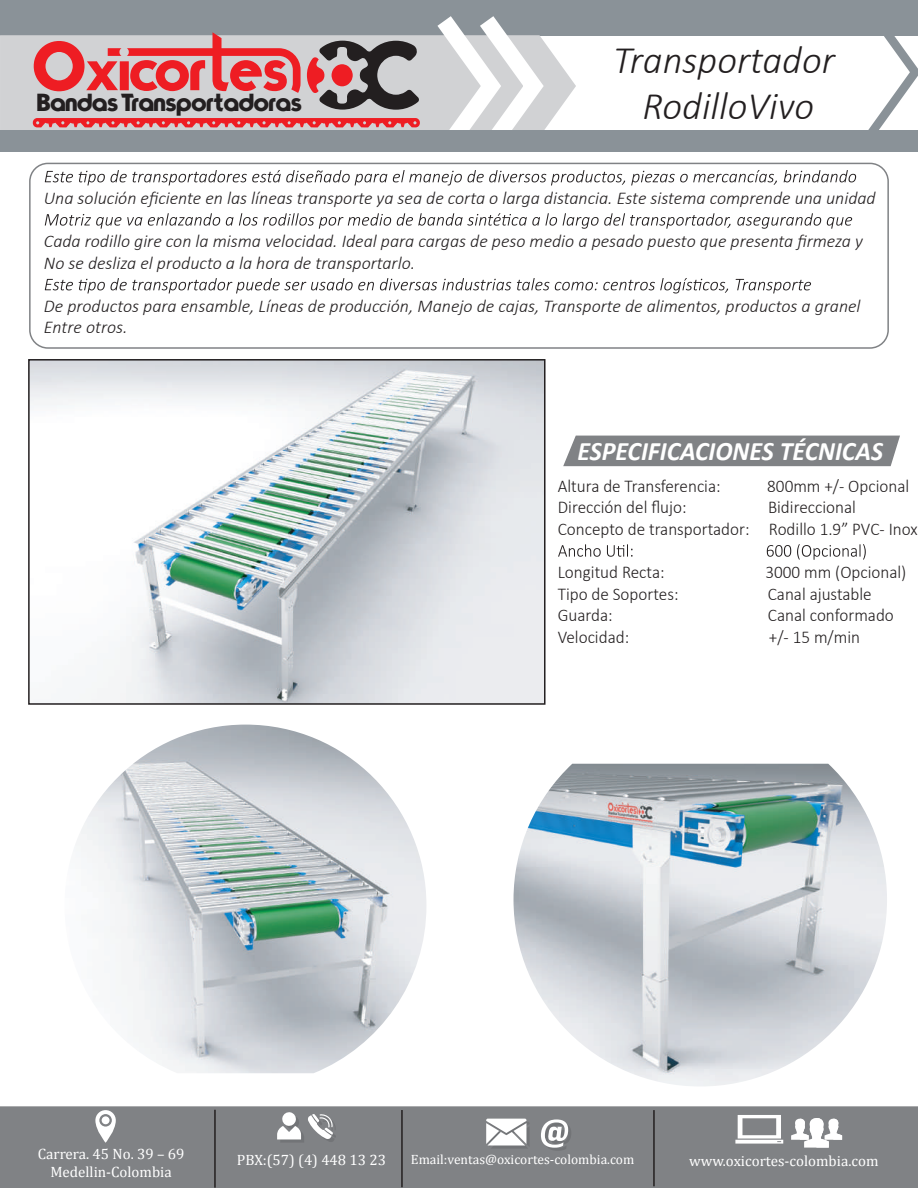
<style>
.page{position:relative;width:918px;height:1188px;background:#fff}
.page>*{position:absolute;margin:0;border:0;box-sizing:border-box;transform-origin:0 0}
.t1{font:italic 300 39px/46.8px "Calibri";color:#231f20;text-align:center}
.t2{font:italic 700 26.7px "Calibri";color:#fff}
.t3{font:25.2px "Typo Graphica";color:#231f20}
.t4{font:italic 300 18px/21.6px "Calibri";color:#231f20}
.t5{font:300 18px/21.6px "Calibri";color:#231f20;scale:.95 1}
.t6{font:15px/18px "Cambria";color:#fff;text-align:center}
.t7{font:13.5px "Cambria";color:#fff}
</style>
<div class="page">
<div style="left:0;top:0;width:918px;height:35px;background:#8a9298"></div>
<div style="left:0;top:35px;width:33px;height:95px;background:#d1d2d4"></div>
<div style="left:0;top:1106px;width:918px;height:82px;background:#808285"></div>
<svg style="left:486px;top:1119px;width:44px;height:30px"></svg>
<svg style="left:541px;top:1119px;width:30px;height:32px"></svg>
<svg style="left:277px;top:1112px;width:59px;height:31px"></svg>
<svg style="left:95px;top:1110px;width:21px;height:33px"></svg>
<svg style="left:735px;top:1140px;width:48px;height:4px"></svg>
<svg style="left:738px;top:1115px;width:43px;height:27px"></svg>
<svg style="left:791px;top:1118px;width:51px;height:30px"></svg>
<hr style="left:401px;top:1110px;width:2px;height:77px;background:#231f20">
<hr style="left:653px;top:1110px;width:2px;height:76px;background:#231f20">
<hr style="left:214px;top:1110px;width:2px;height:78px;background:#231f20">
<svg style="left:868px;top:35px;width:50px;height:95px"></svg>
<div style="left:0;top:130px;width:918px;height:21px;background:#8a9298"></div>
<svg style="left:563px;top:435px;width:337px;height:32px;background:#898b8e"></svg>
<svg style="left:558px;top:544px;width:308px;height:16px"></svg>
<div style="left:29px;top:163px;width:860px;height:186px;border:2px solid #808285;border-radius:18px"></div>
<svg style="left:33px;top:16px;width:823px;height:169px"></svg>
<svg style="left:45px;top:213px;width:807px;height:16px"></svg>
<svg style="left:45px;top:278px;width:766px;height:15px"></svg>
<img style="left:31px;top:362px;width:512px;height:340px">
<div style="left:28px;top:359px;width:518px;height:346px;border:2px solid #231f20"></div>
<img style="left:514px;top:764px;width:373px;height:322px">
<img style="left:75px;top:725px;width:351px;height:348px">
<h3 class="t3" style="left:38px;top:88px;width:266px">BandasTransportadoras</h3>
<h1 class="t1" style="left:613px;top:36px;width:223px">Transportador<br>RodilloVivo</h1>
<p class="t4" style="left:44px;top:187px;width:833px">Una solución eficiente en las líneas transporte ya sea de corta o larga distancia. Este sistema comprende una unidad</p>
<p class="t4" style="left:44px;top:230px;width:821px">Cada rodillo gire con la misma velocidad. Ideal para cargas de peso medio a pesado puesto que presenta firmeza y<br>No se desliza el producto a la hora de transportarlo.</p>
<p class="t4" style="left:44px;top:295px;width:818px">De productos para ensamble, Líneas de producción, Manejo de cajas, Transporte de alimentos, productos a granel<br>Entre otros.</p>
<h2 class="t2" style="left:577px;top:433px;width:307px">ESPECIFICACIONES TÉCNICAS</h2>
<p class="t5" style="left:558px;top:475px;width:173px">Altura de Transferencia:</p>
<p class="t5" style="left:767px;top:475px;width:151px">800mm +/- Opcional</p>
<p class="t5" style="left:558px;top:496px;width:137px">Dirección del flujo:</p>
<p class="t5" style="left:558px;top:496px;width:380px;text-indent:210px">Bidireccional<br>Concepto de transportador: Rodillo 1.9” PVC- Inox</p>
<p class="t5" style="left:558px;top:561px;width:114px">Longitud Recta:</p>
<p class="t5" style="left:765px;top:561px;width:150px">3000 mm (Opcional)</p>
<p class="t5" style="left:558px;top:583px;width:129px">Tipo de Soportes:</p>
<p class="t5" style="left:768px;top:583px;width:111px">Canal ajustable</p>
<p class="t5" style="left:558px;top:604px;width:59px">Guarda:</p>
<p class="t5" style="left:768px;top:604px;width:134px">Canal conformado</p>
<p class="t5" style="left:558px;top:626px;width:77px">Velocidad:</p>
<p class="t5" style="left:769px;top:626px;width:98px">+/- 15 m/min</p>
<p class="t6" style="left:38px;top:1145px;width:148px">Carrera. 45 No. 39 – 69<br>Medellin-Colombia</p>
<p class="t7" style="left:411px;top:1151px;width:225px">Email:ventas@oxicortes-colombia.com</p>
<p class="t6" style="left:237px;top:1151px;width:151px">PBX:(57) (4) 448 13 23</p>
<p class="t6" style="left:689px;top:1152px;width:191px">www.oxicortes-colombia.com</p>
</div>
